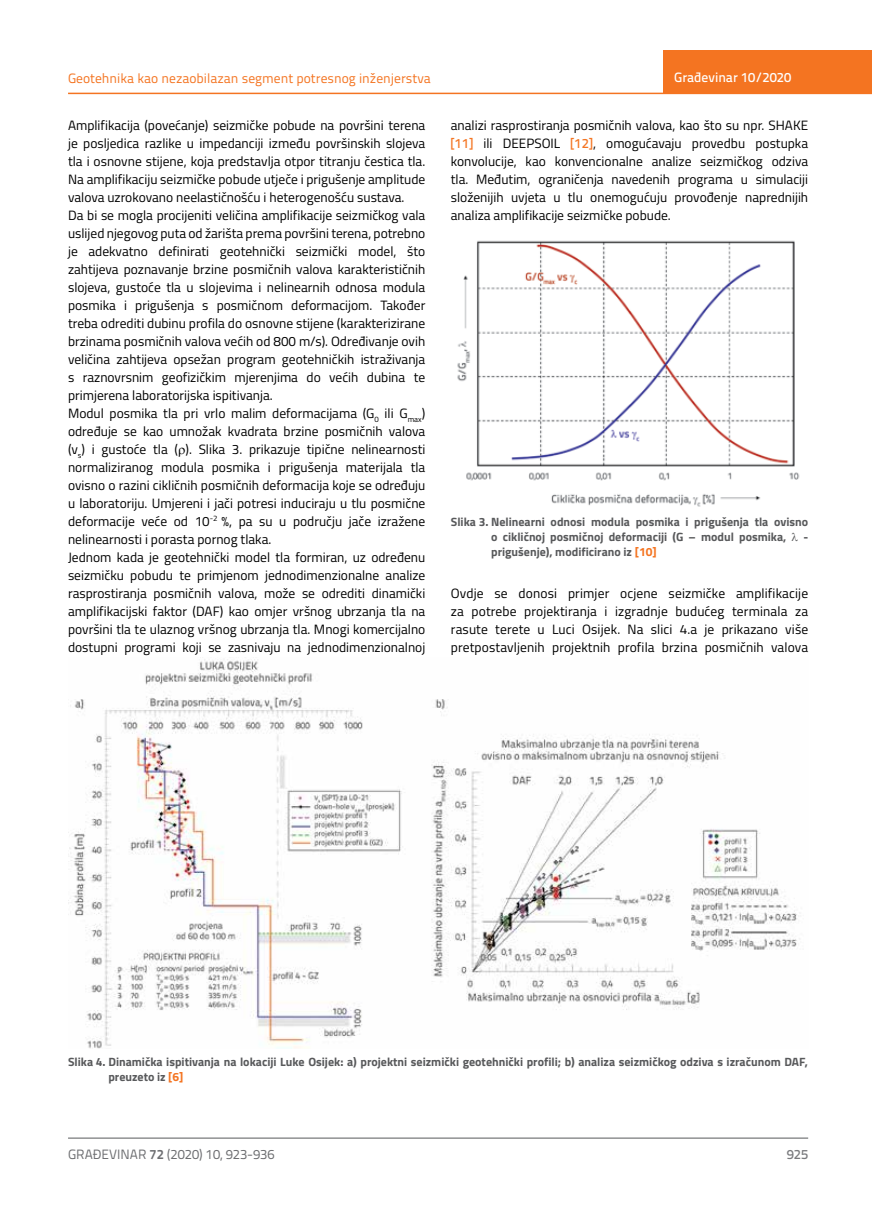
<style>
.page{position:relative;width:872px;height:1212px;background:#fff}
.page>*{position:absolute;margin:0;border:0;box-sizing:border-box;transform-origin:0 0}
.t1{font:13.5px/18px "Titillium";color:#000;text-align:justify}
.t2{font:13.5px "Titillium Text 22 L";color:#f47421}
.t3{font:13.5px "Titillium Text 22 L";color:#6d6e71}
.t4{font:500 13.5px "Titillium Text 22 L";color:#fff}
.t5{font:500 13.5px "Titillium Text 22 L";color:#797a7d}
.t6{font:700 12px/15px "Titillium";color:#58595b;text-align:justify}
.s1{font-family:"Titillium Text 22 L";font-weight:500;color:#f47421}
.s2{color:#f47421}
.s3{font-weight:700}
</style>
<div class="page">
<hr style="left:68px;top:93px;width:804px;height:1px;background:#f47421">
<div style="left:663px;top:50px;width:209px;height:44px;background:#f47421"></div>
<hr style="left:68px;top:1138px;width:740px;height:1px;background:#58595b">
<img style="left:457px;top:240px;width:343px;height:267px">
<img style="left:68px;top:659px;width:732px;height:389px">
<p class="t2" style="left:68px;top:68px;width:364px">Geotehnika kao nezaobilazan segment potresnog inženjerstva</p>
<p class="t1" style="left:68px;top:115px;width:359px;text-align:left">Amplifikacija (povećanje) seizmičke pobude na površini terena je posljedica razlike u impedanciji između površinskih slojeva tla i osnovne stijene, koja predstavlja otpor titranju čestica tla.<br>Na amplifikaciju seizmičke pobude utječe i prigušenje amplitude valova uzrokovano neelastičnošću i heterogenošću sustava.<br>Da bi se mogla procijeniti veličina amplifikacije seizmičkog vala uslijed njegovog puta od žarišta prema površini terena, potrebno je adekvatno definirati geotehnički seizmički model, što zahtijeva poznavanje brzine posmičnih valova karakterističnih slojeva, gustoće tla u slojevima i nelinearnih odnosa modula posmika i prigušenja s posmičnom deformacijom. Također treba odrediti dubinu profila do osnovne stijene (karakterizirane brzinama posmičnih valova većih od 800 m/s). Određivanje ovih veličina zahtijeva opsežan program geotehničkih istraživanja s raznovrsnim geofizičkim mjerenjima do većih dubina te primjerena laboratorijska ispitivanja.<br>Modul posmika tla pri vrlo malim deformacijama (G<sub>0</sub> ili G<sub>max</sub>) određuje se kao umnožak kvadrata brzine posmičnih valova (v<sub>s</sub>) i gustoće tla ( ). Slika 3. prikazuje tipične nelinearnosti normaliziranog modula posmika i prigušenja materijala tla ovisno o razini cikličnih posmičnih deformacija koje se određuju u laboratoriju. Umjereni i jači potresi induciraju u tlu posmične deformacije veće od 10<sup>-2</sup> %, pa su u području jače izražene nelinearnosti i porasta pornog tlaka.<br>Jednom kada je geotehnički model tla formiran, uz određenu seizmičku pobudu te primjenom jednodimenzionalne analize rasprostiranja posmičnih valova, može se odrediti dinamički amplifikacijski faktor (DAF) kao omjer vršnog ubrzanja tla na površini tla te ulaznog vršnog ubrzanja tla. Mnogi komercijalno dostupni programi koji se zasnivaju na jednodimenzionalnoj</p>
<p class="t1" style="left:451px;top:115px;width:359px">analizi rasprostiranja posmičnih valova, kao što su npr. SHAKE <span class="s1">[11]</span> ili DEEPSOIL <span class="s1">[12]</span>, omogućavaju provedbu postupka konvolucije, kao konvencionalne analize seizmičkog odziva tla. Međutim, ograničenja navedenih programa u simulaciji složenijih uvjeta u tlu onemogućuju provođenje naprednijih analiza amplifikacije seizmičke pobude.</p>
<p class="t4" style="left:674px;top:67px;width:118px">Građevinar 10/2020</p>
<p class="t6" style="left:491px;top:514px;width:318px;text-indent:-40px">Slika 3. Nelinearni odnosi modula posmika i prigušenja tla ovisno o cikličnoj posmičnoj deformaciji (G – modul posmika, ● - prigušenje), modificirano iz <span class="s2">[10]</span></p>
<p class="t1" style="left:451px;top:583px;width:359px">Ovdje se donosi primjer ocjene seizmičke amplifikacije za potrebe projektiranja i izgradnje budućeg terminala za rasute terete u Luci Osijek. Na slici 4.a je prikazano više pretpostavljenih projektnih profila brzina posmičnih valova</p>
<p class="t6" style="left:108px;top:1054px;width:701px;text-indent:-40px">Slika 4. Dinamička ispitivanja na lokaciji Luke Osijek: a) projektni seizmički geotehnički profili; b) analiza seizmičkog odziva s izračunom DAF, preuzeto iz <span class="s2">[6]</span></p>
<p class="t3" style="left:68px;top:1144px;width:208px">GRAĐEVINAR <span class="s3">72</span> (2020) 10, 923-936</p>
<p class="t5" style="left:786px;top:1144px;width:23px">925</p>
</div>
